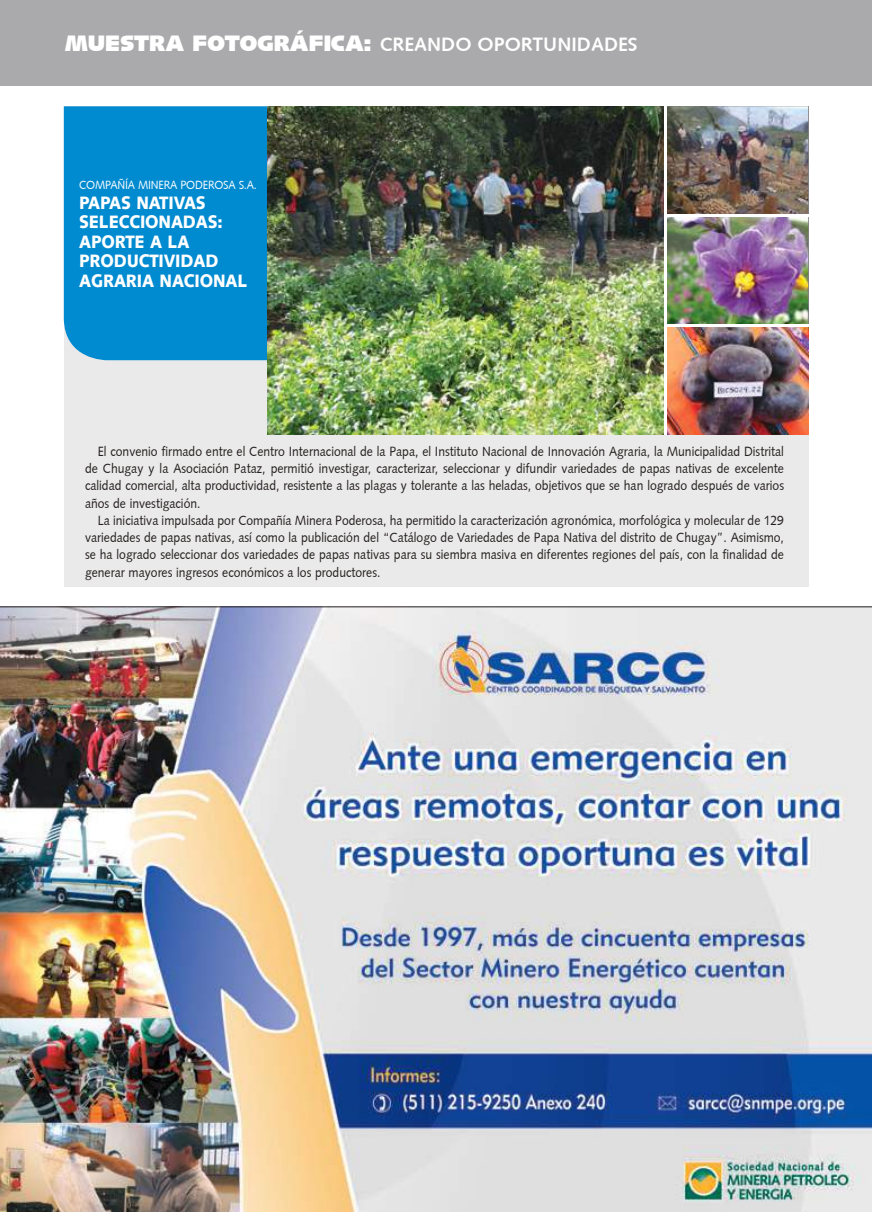
<style>
.page{position:relative;width:872px;height:1212px;background:#fff}
.page>*{position:absolute;margin:0;border:0;box-sizing:border-box;transform-origin:0 0}
.t1{font:900 22.5px "Syntax";color:#fff}
.t2{font:700 19.5px "Syntax";color:#fff}
.t3{font:900 18px/19.5px "Syntax";letter-spacing:-.045em;color:#fff;scale:.9 1}
.t4{font:13.5px/17.2px "Syntax";color:#241f1f;text-align:justify;scale:.9 1}
.t5{font:12px "Syntax";letter-spacing:-.015em;color:#fff;scale:.9 1}
.s1{font-weight:900;font-size:22.5px}
</style>
<div class="page">
<div style="left:64px;top:106px;width:744px;height:481px;background:#ebeaea"></div>
<div style="left:64px;top:106px;width:204px;height:254px;background:#008ad0"></div>
<img style="left:268px;top:106px;width:540px;height:329px">
<hr style="left:664px;top:106px;width:3px;height:329px;background:#fff">
<hr style="left:666px;top:215px;width:142px;height:2px;background:#fff">
<hr style="left:666px;top:324px;width:142px;height:3px;background:#fff">
<div style="left:0;top:0;width:872px;height:85px;background:#aaaaac"></div>
<img style="left:0;top:607px;width:872px;height:605px">
<hr style="left:0;top:606px;width:872px;height:1px;background:#241f1f">
<h1 class="t1" style="left:65px;top:30px;width:87px">MUESTRA</h1>
<h1 class="t1" style="left:192px;top:30px;width:33px">FOTO</h1>
<h2 class="t2" style="left:257px;top:33px;width:381px"><span class="s1">GRÁFICA:</span> CREANDO OPORTUNIDADES</h2>
<p class="t5" style="left:79px;top:178px;width:18px">Compa</p>
<p class="t5" style="left:117px;top:178px;width:42px">ñía Minera</p>
<p class="t5" style="left:180px;top:178px;width:16px">Poderosa</p>
<p class="t5" style="left:239px;top:178px;width:22px">S.A.</p>
<h3 class="t3" style="left:79px;top:193px;width:76px">PAPAS NATIVAS<br>SELECCIONADAS</h3>
<h3 class="t3" style="left:217px;top:212px;width:7px">:</h3>
<h3 class="t3" style="left:79px;top:232px;width:33px">APORTE</h3>
<h3 class="t3" style="left:150px;top:232px;width:32px">A LA</h3>
<h3 class="t3" style="left:79px;top:251px;width:25px">PRODUCTIVIDAD<br>AGRARIA</h3>
<h3 class="t3" style="left:160px;top:271px;width:13px">NACIONAL</h3>
<p class="t4" style="left:85px;top:443px;width:778px;text-indent:13px">El convenio firmado entre el Centro Internacional de la Papa, el Instituto Nacional de Innovación Agraria, la Municipalidad Distrital de Chugay y la Asociación Pataz, permitió investigar, caracterizar, seleccionar y difundir variedades de papas nativas de excelente calidad comercial, alta productividad, resistente a las plagas y tolerante a las heladas, objetivos que se han logrado después de varios años de investigación.</p>
<p class="t4" style="left:85px;top:512px;width:778px;text-indent:13px">La iniciativa impulsada por Compañía Minera Poderosa, ha permitido la caracterización agronómica, morfológica y molecular de 129 variedades de papas nativas, así como la publicación del “Catálogo de Variedades de Papa Nativa del distrito de Chugay”. Asimismo, se ha logrado seleccionar dos variedades de papas nativas para su siembra masiva en diferentes regiones del país, con la finalidad de generar mayores ingresos económicos a los productores.</p>
</div>
